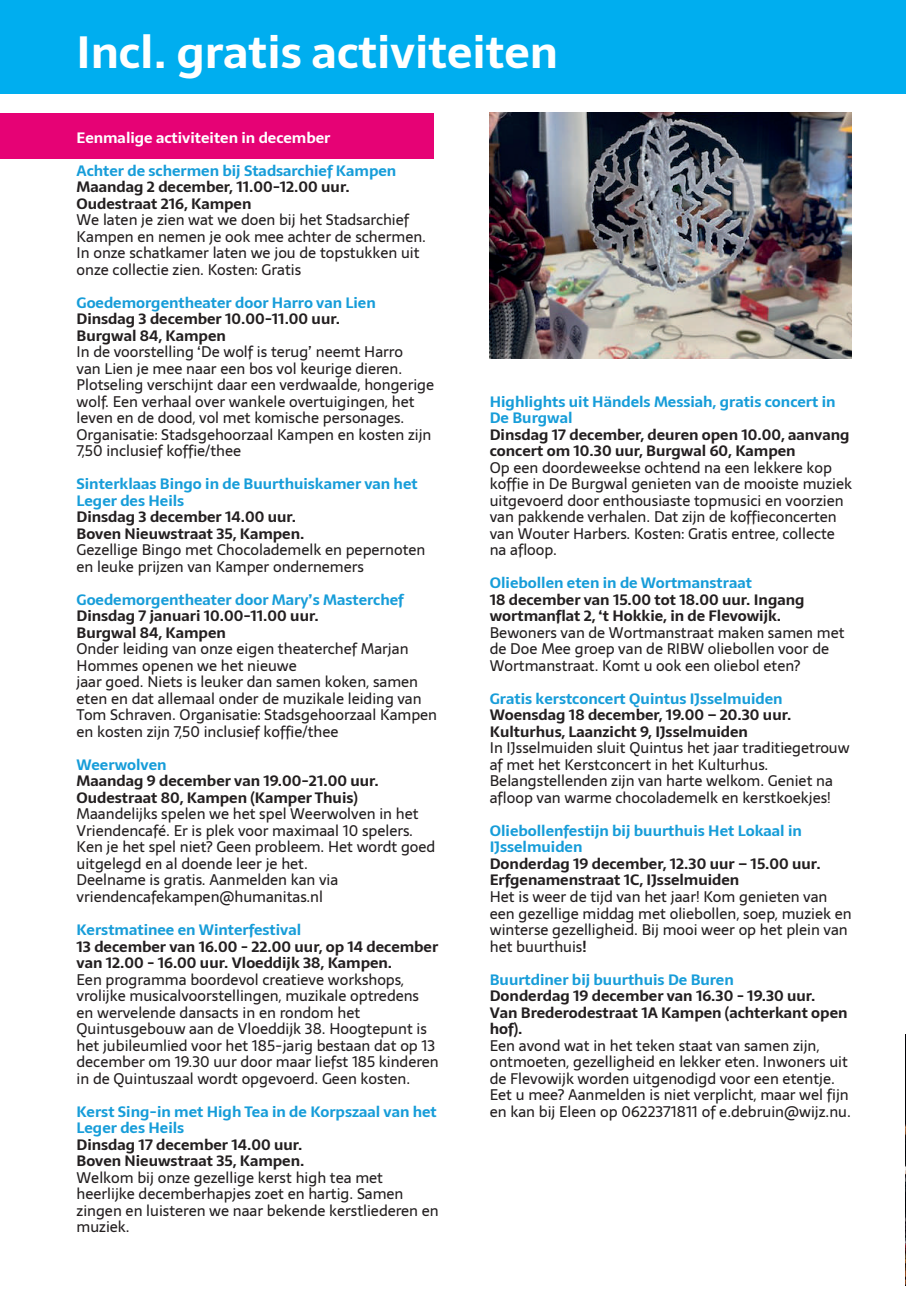
<style>
.page{position:relative;width:906px;height:1289px;background:#fff}
.page>*{position:absolute;margin:0;border:0;box-sizing:border-box;transform-origin:0 0}
.t1{font:700 45px "Sarala";color:#fff}
.t2{font:15px/16.5px "Sarala";color:#231f20}
.t3{font:700 15px/16.5px "Sarala";color:#231f20}
.t4{font:700 15px/16.5px "Sarala";color:#179dd9}
.t5{font:700 15px "Sarala";color:#fff}
.s1{font-weight:700}
</style>
<div class="page">
<hr style="left:905px;top:555px;width:1px;height:495px;background:#e1f4fc">
<div style="left:0;top:114px;width:434px;height:45px;background:#e60275"></div>
<div style="left:0;top:0;width:906px;height:93px;background:#00aeef"></div>
<img style="left:490px;top:113px;width:362px;height:246px">
<img style="left:905px;top:1034px;width:1px;height:251px">
<h1 class="t1" style="left:77px;top:15px;width:483px">Incl. gratis activiteiten</h1>
<p class="t5" style="left:77px;top:125px;width:255px">Eenmalige activiteiten in december</p>
<p class="t4" style="left:77px;top:162px;width:321px">Achter de schermen bij Stadsarchief Kampen</p>
<p class="t3" style="left:77px;top:178px;width:275px">Maandag 2 december, 11.00-12.00 uur.<br>Oudestraat 216, Kampen</p>
<p class="t2" style="left:77px;top:211px;width:351px">We laten je zien wat we doen bij het Stadsarchief Kampen en nemen je ook mee achter de schermen.<br>In onze schatkamer laten we jou de topstukken uit onze collectie zien. Kosten: Gratis</p>
<p class="t4" style="left:77px;top:294px;width:301px">Goedemorgentheater door Harro van Lien</p>
<p class="t3" style="left:77px;top:310px;width:265px">Dinsdag 3 december 10.00-11.00 uur.<br>Burgwal 84, Kampen</p>
<p class="t2" style="left:77px;top:343px;width:359px">In de voorstelling ‘De wolf is terug’ neemt Harro<br>van Lien je mee naar een bos vol keurige dieren.<br>Plotseling verschijnt daar een verdwaalde, hongerige wolf. Een verhaal over wankele overtuigingen, het leven en de dood, vol met komische personages.<br>Organisatie: Stadsgehoorzaal Kampen en kosten zijn 7,50 inclusief koffie/thee</p>
<p class="t4" style="left:77px;top:475px;width:343px">Sinterklaas Bingo in de Buurthuiskamer van het<br>Leger des Heils</p>
<p class="t3" style="left:77px;top:508px;width:229px">Dinsdag 3 december 14.00 uur.<br>Boven Nieuwstraat 35, Kampen.</p>
<p class="t2" style="left:77px;top:541px;width:350px">Gezellige Bingo met Chocolademelk en pepernoten en leuke prijzen van Kamper ondernemers</p>
<p class="t4" style="left:77px;top:591px;width:329px">Goedemorgentheater door Mary’s Masterchef</p>
<p class="t3" style="left:77px;top:607px;width:244px">Dinsdag 7 januari 10.00-11.00 uur.<br>Burgwal 84, Kampen</p>
<p class="t2" style="left:77px;top:640px;width:362px">Onder leiding van onze eigen theaterchef Marjan Hommes openen we het nieuwe<br>jaar goed. Niets is leuker dan samen koken, samen eten en dat allemaal onder de muzikale leiding van Tom Schraven. Organisatie: Stadsgehoorzaal Kampen en kosten zijn 7,50 inclusief koffie/thee</p>
<p class="t4" style="left:77px;top:756px;width:91px">Weerwolven</p>
<p class="t3" style="left:77px;top:772px;width:304px">Maandag 9 december van 19.00-21.00 uur.<br>Oudestraat 80, Kampen (Kamper Thuis)</p>
<p class="t2" style="left:77px;top:805px;width:360px">Maandelijks spelen we het spel Weerwolven in het Vriendencafé. Er is plek voor maximaal 10 spelers.<br>Ken je het spel niet? Geen probleem. Het wordt goed uitgelegd en al doende leer je het.<br>Deelname is gratis. Aanmelden kan via vriendencafekampen@humanitas.nl</p>
<p class="t4" style="left:77px;top:921px;width:226px">Kerstmatinee en Winterfestival</p>
<p class="t3" style="left:77px;top:937px;width:363px">13 december van 16.00 - 22.00 uur, op 14 december van 12.00 - 16.00 uur. Vloeddijk 38, Kampen.</p>
<p class="t2" style="left:77px;top:970px;width:364px">Een programma boordevol creatieve workshops, vrolijke musicalvoorstellingen, muzikale optredens en wervelende dansacts in en rondom het Quintusgebouw aan de Vloeddijk 38. Hoogtepunt is het jubileumlied voor het 185-jarig bestaan dat op 13 december om 19.30 uur door maar liefst 185 kinderen in de Quintuszaal wordt opgevoerd. Geen kosten.</p>
<p class="t4" style="left:77px;top:1102px;width:362px">Kerst Sing-in met High Tea in de Korpszaal van het<br>Leger des Heils</p>
<p class="t3" style="left:77px;top:1135px;width:229px">Dinsdag 17 december 14.00 uur.<br>Boven Nieuwstraat 35, Kampen.</p>
<p class="t2" style="left:77px;top:1168px;width:364px">Welkom bij onze gezellige kerst high tea met heerlijke decemberhapjes zoet en hartig. Samen zingen en luisteren we naar bekende kerstliederen en muziek.</p>
<p class="t4" style="left:490px;top:393px;width:347px">Highlights uit Händels Messiah, gratis concert in<br>De Burgwal</p>
<p class="t3" style="left:490px;top:426px;width:361px">Dinsdag 17 december, deuren open 10.00, aanvang concert om 10.30 uur, Burgwal 60, Kampen</p>
<p class="t2" style="left:490px;top:459px;width:364px">Op een doordeweekse ochtend na een lekkere kop koffie in De Burgwal genieten van de mooiste muziek uitgevoerd door enthousiaste topmusici en voorzien van pakkende verhalen. Dat zijn de koffieconcerten van Wouter Harbers. Kosten: Gratis entree, collecte na afloop.</p>
<p class="t4" style="left:490px;top:574px;width:264px">Oliebollen eten in de Wortmanstraat</p>
<p class="t3" style="left:490px;top:591px;width:316px">18 december van 15.00 tot 18.00 uur. Ingang wortmanflat 2, ‘t Hokkie, in de Flevowijk.</p>
<p class="t2" style="left:490px;top:624px;width:356px">Bewoners van de Wortmanstraat maken samen met de Doe Mee groep van de RIBW oliebollen voor de<br>Wortmanstraat. Komt u ook een oliebol eten?</p>
<p class="t4" style="left:490px;top:690px;width:294px">Gratis kerstconcert Quintus IJsselmuiden</p>
<p class="t3" style="left:490px;top:706px;width:303px">Woensdag 18 december, 19.00 – 20.30 uur.<br>Kulturhus, Laanzicht 9, IJsselmuiden</p>
<p class="t2" style="left:490px;top:739px;width:361px">In IJsselmuiden sluit Quintus het jaar traditiegetrouw af met het Kerstconcert in het Kulturhus.<br>Belangstellenden zijn van harte welkom. Geniet na afloop van warme chocolademelk en kerstkoekjes!</p>
<p class="t4" style="left:490px;top:822px;width:313px">Oliebollenfestijn bij buurthuis Het Lokaal in<br>IJsselmuiden</p>
<p class="t3" style="left:490px;top:855px;width:332px">Donderdag 19 december, 12.30 uur – 15.00 uur.<br>Erfgenamenstraat 1C, IJsselmuiden</p>
<p class="t2" style="left:490px;top:888px;width:363px">Het is weer de tijd van het jaar! Kom genieten van een gezellige middag met oliebollen, soep, muziek en winterse gezelligheid. Bij mooi weer op het plein van het buurthuis<span class="s1">!</span></p>
<p class="t4" style="left:490px;top:970px;width:245px">Buurtdiner bij buurthuis De Buren</p>
<p class="t3" style="left:490px;top:987px;width:359px">Donderdag 19 december van 16.30 - 19.30 uur.<br>Van Brederodestraat 1A Kampen (achterkant open hof).</p>
<p class="t2" style="left:490px;top:1036px;width:362px">Een avond wat in het teken staat van samen zijn, ontmoeten, gezelligheid en lekker eten. Inwoners uit de Flevowijk worden uitgenodigd voor een etentje.<br>Eet u mee? Aanmelden is niet verplicht, maar wel fijn en kan bij Eleen op 0622371811 of e.debruin@wijz.nu.</p>
</div>
